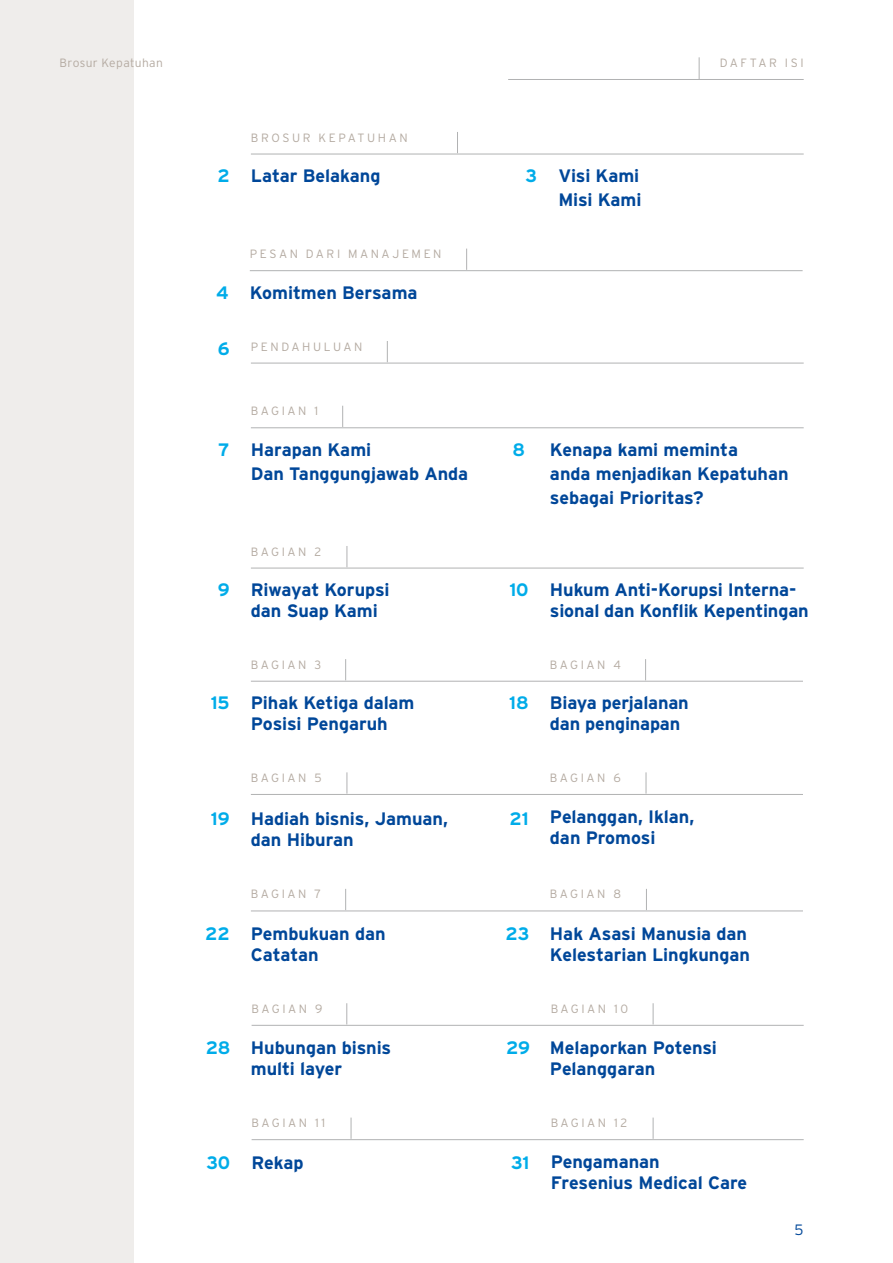
<style>
.page{position:relative;width:893px;height:1263px;background:#fff}
.page>*{position:absolute;margin:0;border:0;box-sizing:border-box;transform-origin:0 0}
.t1{font:700 18px/21px "Interstate";letter-spacing:-.005em;color:#004799}
.t2{font:700 18px "Interstate";letter-spacing:-.01em;color:#00ace9}
.t3{font:300 15px "Interstate";color:#004799}
.t4{font:300 12px "Interstate";letter-spacing:.21em;color:#b4aaa1}
.t5{font:300 12px "Interstate";letter-spacing:.03em;color:#b4aaa1}
.s1{color:#00ace9}
.s2{font-weight:700;font-size:18px;color:#00ace9}
</style>
<div class="page">
<div style="left:0;top:0;width:134px;height:1263px;background:#efedeb"></div>
<hr style="left:508px;top:79px;width:296px;height:1px;background:#b1b2b3">
<svg style="left:699px;top:57px;width:1px;height:22px"></svg>
<svg style="left:387px;top:341px;width:1px;height:21px"></svg>
<hr style="left:251px;top:363px;width:553px;height:1px;background:#b1b2b3">
<svg style="left:653px;top:1117px;width:1px;height:22px"></svg>
<svg style="left:351px;top:1117px;width:1px;height:22px"></svg>
<hr style="left:252px;top:1139px;width:552px;height:1px;background:#b1b2b3">
<svg style="left:645px;top:659px;width:1px;height:21px"></svg>
<svg style="left:345px;top:659px;width:1px;height:21px"></svg>
<hr style="left:251px;top:681px;width:552px;height:1px;background:#b1b2b3">
<svg style="left:347px;top:772px;width:1px;height:22px"></svg>
<hr style="left:251px;top:794px;width:552px;height:1px;background:#b1b2b3">
<svg style="left:646px;top:772px;width:1px;height:22px"></svg>
<svg style="left:342px;top:406px;width:1px;height:21px"></svg>
<hr style="left:251px;top:427px;width:553px;height:1px;background:#b1b2b3">
<svg style="left:457px;top:132px;width:1px;height:21px"></svg>
<hr style="left:251px;top:154px;width:553px;height:1px;background:#b1b2b3">
<svg style="left:466px;top:249px;width:1px;height:21px"></svg>
<hr style="left:250px;top:270px;width:553px;height:1px;background:#b1b2b3">
<svg style="left:347px;top:546px;width:1px;height:21px"></svg>
<hr style="left:251px;top:568px;width:553px;height:1px;background:#b1b2b3">
<svg style="left:646px;top:889px;width:1px;height:21px"></svg>
<svg style="left:345px;top:889px;width:1px;height:21px"></svg>
<hr style="left:251px;top:910px;width:552px;height:1px;background:#b1b2b3">
<svg style="left:653px;top:1003px;width:1px;height:21px"></svg>
<svg style="left:346px;top:1003px;width:1px;height:21px"></svg>
<hr style="left:252px;top:1025px;width:552px;height:1px;background:#b1b2b3">
<p class="t5" style="left:60px;top:55px;width:105px">Brosur Kepatuhan</p>
<p class="t4" style="left:720px;top:55px;width:85px">DAFTAR ISI</p>
<p class="t4" style="left:251px;top:130px;width:158px">BROSUR KEPATUHAN</p>
<p class="t1" style="left:217px;top:164px;width:165px"><span class="s1">2</span> Latar Belakang</p>
<p class="t4" style="left:250px;top:247px;width:193px">PESAN DARI MANAJEMEN</p>
<p class="t1" style="left:216px;top:281px;width:203px"><span class="s1">4</span> Komitmen Bersama</p>
<p class="t4" style="left:218px;top:339px;width:146px"><span class="s2">6</span> PENDAHULUAN</p>
<p class="t4" style="left:251px;top:404px;width:69px">BAGIAN 1</p>
<p class="t1" style="left:251px;top:437px;width:219px;line-height:24px;text-indent:-33px"><span class="s1">7</span> Harapan Kami<br>Dan Tanggungjawab Anda</p>
<p class="t4" style="left:251px;top:544px;width:72px">BAGIAN 2</p>
<p class="t1" style="left:251px;top:578px;width:140px;text-indent:-33px"><span class="s1">9</span> Riwayat Korupsi dan Suap Kami</p>
<p class="t4" style="left:251px;top:657px;width:72px">BAGIAN 3</p>
<p class="t1" style="left:525px;top:163px;width:118px;line-height:24px;text-align:right"><span class="s1">3</span> Visi Kami<br>Misi Kami</p>
<p class="t2" style="left:512px;top:436px;width:14px">8</p>
<p class="t1" style="left:550px;top:437px;width:240px;line-height:24px">Kenapa kami meminta<br>anda menjadikan Kepatuhan sebagai Prioritas?</p>
<p class="t1" style="left:550px;top:578px;width:260px;text-indent:-41px"><span class="s1">10</span> Hukum Anti-Korupsi Interna&shy;sional dan Konflik Kepentingan</p>
<p class="t4" style="left:550px;top:657px;width:72px">BAGIAN 4</p>
<p class="t2" style="left:211px;top:689px;width:20px">15</p>
<p class="t1" style="left:550px;top:691px;width:140px;text-indent:-41px"><span class="s1">18</span> Biaya perjalanan dan penginapan</p>
<p class="t1" style="left:251px;top:691px;width:165px">Pihak Ketiga dalam<br>Posisi Pengaruh</p>
<p class="t4" style="left:251px;top:770px;width:72px">BAGIAN 5</p>
<p class="t4" style="left:550px;top:770px;width:72px">BAGIAN 6</p>
<p class="t1" style="left:550px;top:806px;width:146px">Pelanggan, Iklan, dan Promosi</p>
<p class="t1" style="left:211px;top:808px;width:239px"><span class="s1">19</span> Hadiah bisnis, Jamuan,</p>
<p class="t2" style="left:510px;top:806px;width:21px">21</p>
<p class="t1" style="left:251px;top:829px;width:104px">dan Hiburan</p>
<p class="t4" style="left:251px;top:887px;width:72px">BAGIAN 7</p>
<p class="t4" style="left:550px;top:887px;width:73px">BAGIAN 8</p>
<p class="t1" style="left:251px;top:922px;width:136px">Pembukuan dan<br>Catatan</p>
<p class="t2" style="left:205px;top:920px;width:26px">22</p>
<p class="t2" style="left:505px;top:920px;width:25px">23</p>
<p class="t1" style="left:550px;top:922px;width:202px">Hak Asasi Manusia dan<br>Kelestarian Lingkungan</p>
<p class="t4" style="left:252px;top:1001px;width:72px">BAGIAN 9</p>
<p class="t4" style="left:551px;top:1001px;width:79px">BAGIAN 10</p>
<p class="t1" style="left:206px;top:1036px;width:187px"><span class="s1">28</span> Hubungan bisnis</p>
<p class="t2" style="left:506px;top:1035px;width:26px">29</p>
<p class="t1" style="left:251px;top:1057px;width:93px">multi layer</p>
<p class="t4" style="left:252px;top:1116px;width:75px">BAGIAN 11</p>
<p class="t1" style="left:550px;top:1036px;width:168px">Melaporkan Potensi<br>Pelanggaran</p>
<p class="t4" style="left:551px;top:1116px;width:78px">BAGIAN 12</p>
<p class="t2" style="left:206px;top:1149px;width:25px">30</p>
<p class="t1" style="left:551px;top:1150px;width:198px;text-indent:-40px"><span class="s1">31</span> Pengamanan<br>Fresenius Medical Care</p>
<p class="t1" style="left:252px;top:1151px;width:54px">Rekap</p>
<p class="t3" style="left:795px;top:1221px;width:11px">5</p>
</div>
